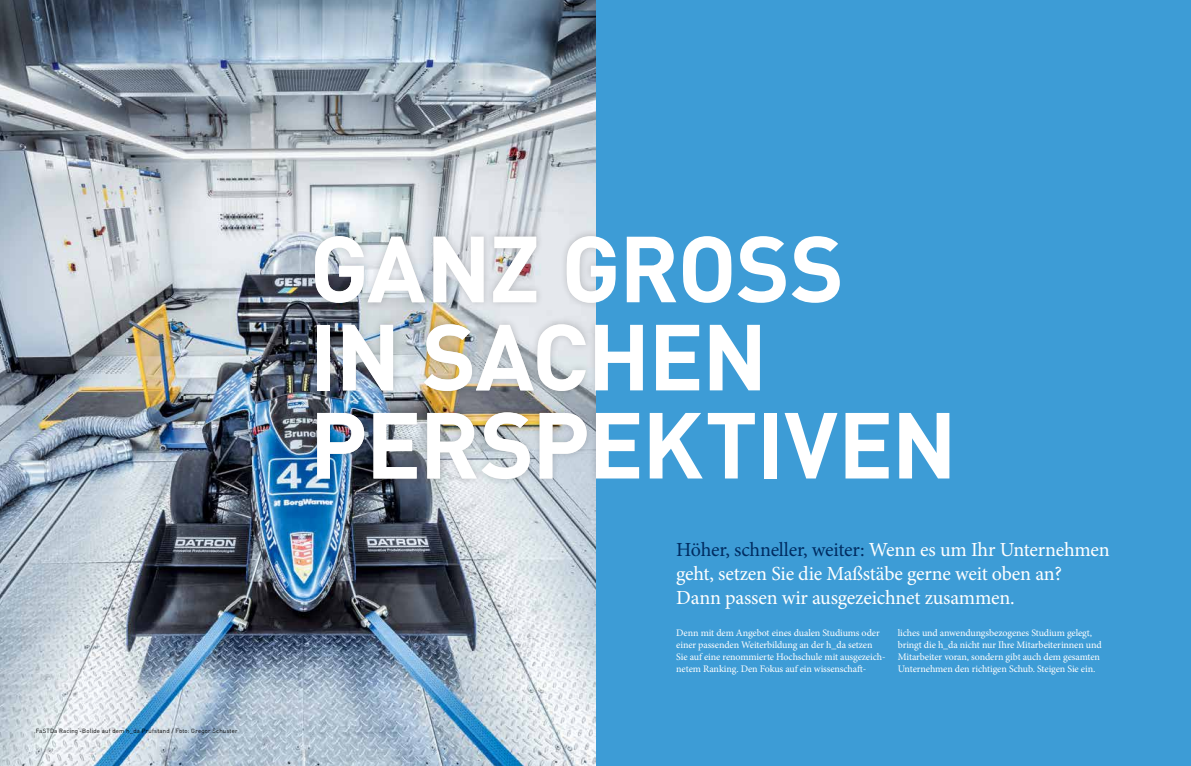
<style>
.page{position:relative;width:1191px;height:766px;background:#fff}
.page>*{position:absolute;margin:0;border:0;box-sizing:border-box;transform-origin:0 0}
.t1{font:700 92px/88px "DINOT";letter-spacing:-.02em;color:#fff}
.t2{font:20px/24px "Minion Pro";letter-spacing:-.01em;color:#fff}
.t3{font:10px/12px "Minion Pro";letter-spacing:-.01em;color:#fff}
.t4{font:6px "DINOT";letter-spacing:.03em;color:#000}
.s1{color:#002c61}
</style>
<div class="page">
<div style="left:0;top:0;width:1191px;height:765px;background:#3d9cd6"></div>
<img style="left:0;top:0;width:595px;height:765px">
<div style="left:307px;top:228px;width:288px;height:258px;background:#000;opacity:.2"></div>
<p class="t4" style="left:34px;top:726px;width:205px">‚FaSTDa Racing‘-Bolide auf dem h_da Prüfstand / Foto: Gregor Schuster</p>
<h1 class="t1" style="left:309px;top:222px;width:649px">GANZ GROSS<br>IN SACHEN<br>PERSPEKTIVEN</h1>
<h2 class="t2" style="left:676px;top:537px;width:435px"><span class="s1">Höher, schneller, weiter:</span> Wenn es um Ihr Unternehmen geht, setzen Sie die Maßstäbe gerne weit oben an?<br>Dann passen wir ausgezeichnet zusammen.</h2>
<p class="t3" style="left:676px;top:627px;width:211px">Denn mit dem Angebot eines dualen Studiums oder einer passenden Weiterbildung an der h_da setzen Sie auf eine renommierte Hochschule mit ausgezeich&shy;netem Ranking. Den Fokus auf ein wissenschaft-</p>
<p class="t3" style="left:897px;top:627px;width:205px">liches und anwendungsbezogenes Studium gelegt, bringt die h_da nicht nur Ihre Mitarbeiterinnen und Mitarbeiter voran, sondern gibt auch dem gesamten Unternehmen den richtigen Schub. Steigen Sie ein.</p>
</div>
